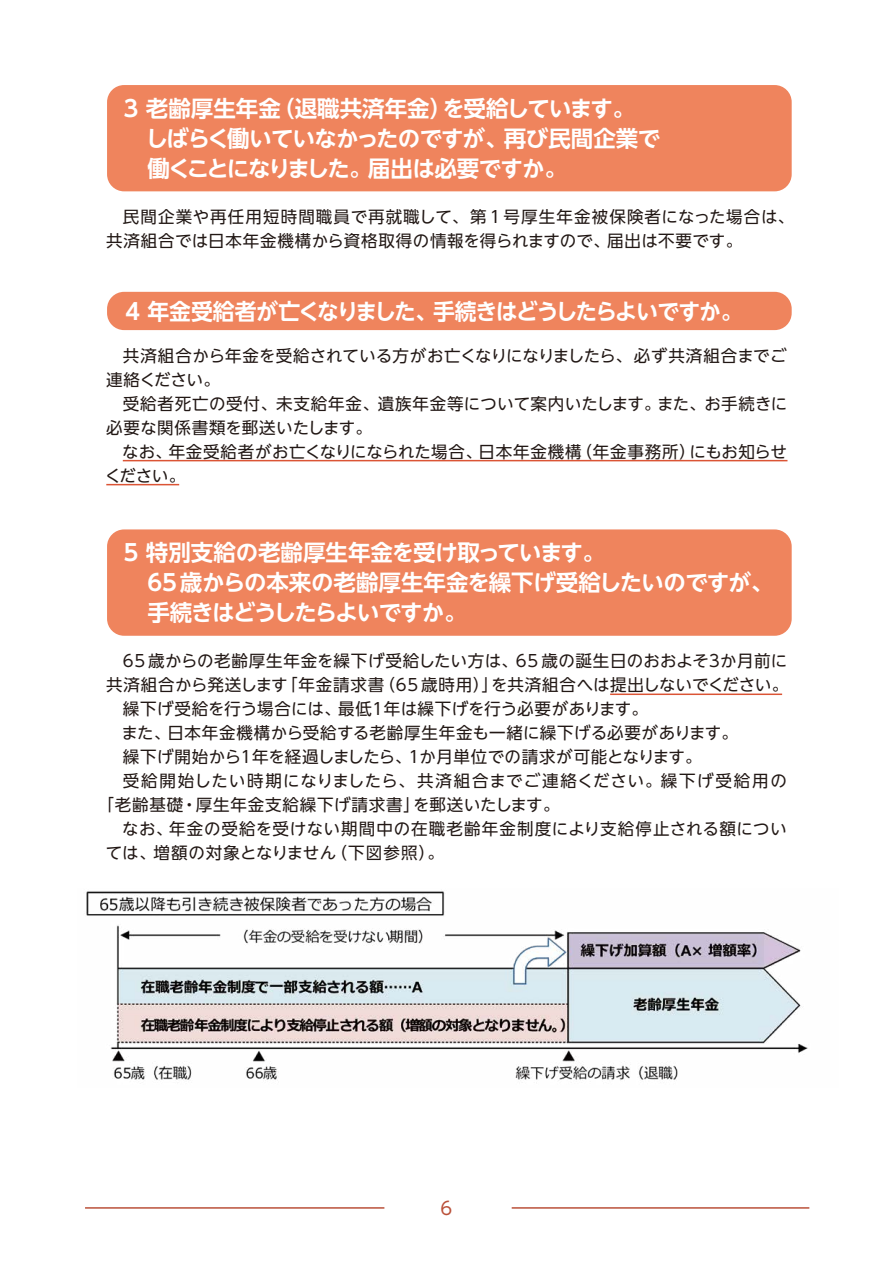
<style>
.page{position:relative;width:893px;height:1263px;background:#fff}
.page>*{position:absolute;margin:0;border:0;box-sizing:border-box;transform-origin:0 0}
.t1{font:700 22.5px/30px "UD Shin Go NT Pr 6 N De";letter-spacing:-.035em;color:#fff}
.t2{font:700 22.5px "UD Shin Go NT Pr 6 N De";letter-spacing:-.065em;color:#fff}
.t3{font:18px "UD Shin Go NT Pr 6 N";color:#ba513a}
.t4{font:16.5px/24px "UD Shin Go NT Pr 6 N";letter-spacing:.035em;color:#221815}
.t5{font:16.5px/24px "UD Shin Go NT Pr 6 N";color:#221815}
.t6{font:16.5px "UD Shin Go NT Pr 6 N";letter-spacing:.055em;color:#221815}
.t7{font:16.5px "UD Shin Go NT Pr 6 N";letter-spacing:.075em;color:#221815}
.t8{font:16.5px "UD Shin Go NT Pr 6 N";letter-spacing:.005em;color:#221815}
</style>
<div class="page">
<hr style="left:85px;top:1207px;width:299px;height:2px;background:#ba513a">
<hr style="left:512px;top:1207px;width:297px;height:2px;background:#ba513a">
<hr style="left:123px;top:460px;width:664px;height:1px;background:#db5435">
<hr style="left:106px;top:484px;width:73px;height:1px;background:#db5435">
<hr style="left:610px;top:693px;width:172px;height:2px;background:#db5435">
<div style="left:107px;top:85px;width:685px;height:106px;background:#ef845d;border-radius:17px"></div>
<div style="left:107px;top:292px;width:685px;height:38px;background:#ef845d;border-radius:17px"></div>
<div style="left:107px;top:529px;width:685px;height:107px;background:#ef845d;border-radius:17px"></div>
<img style="left:86px;top:891px;width:722px;height:190px">
<h1 class="t1" style="left:145px;top:93px;width:516px;text-indent:-25px">３ 老齢厚生年金（退職共済年金）を受給しています。しばらく働いていなかったのですが、再び民間企業で働くことになりました。届出は必要ですか。</h1>
<p class="t4" style="left:106px;top:204px;width:689px;text-indent:16px">民間企業や再任用短時間職員で再就職して、第 1 号厚生年金被保険者になった場合は、共済組合では日本年金機構から資格取得の情報を得られますので、届出は不要です。</p>
<h1 class="t2" style="left:121px;top:293px;width:623px">４ 年金受給者が亡くなりました、手続きはどうしたらよいですか。</h1>
<p class="t5" style="left:106px;top:343px;width:682px;text-indent:16px">共済組合から年金を受給されている方がお亡くなりになりましたら、必ず共済組合までご連絡ください。</p>
<p class="t4" style="left:106px;top:391px;width:682px;text-indent:16px">受給者死亡の受付、未支給年金、遺族年金等について案内いたします。また、お手続きに必要な関係書類を郵送いたします。</p>
<p class="t4" style="left:105px;top:439px;width:684px;text-indent:18px">なお、年金受給者がお亡くなりになられた場合、日本年金機構（年金事務所）にもお知らせください。</p>
<h1 class="t1" style="left:147px;top:537px;width:628px;text-indent:-27px">５ 特別支給の老齢厚生年金を受け取っています。<br>65歳からの本来の老齢厚生年金を繰下げ受給したいのですが、手続きはどうしたらよいですか。</h1>
<p class="t4" style="left:123px;top:648px;width:666px">65 歳からの老齢厚生年金を繰下げ受給したい方は、65 歳の誕生日のおおよそ３か月前に</p>
<p class="t4" style="left:106px;top:672px;width:684px">共済組合から発送します「年金請求書（65 歳時用）」を共済組合へは提出しないでください。</p>
<p class="t5" style="left:123px;top:696px;width:527px">繰下げ受給を行う場合には、最低１年は繰下げを行う必要があります。</p>
<p class="t4" style="left:122px;top:720px;width:618px">また、日本年金機構から受給する老齢厚生年金も一緒に繰下げる必要があります。</p>
<p class="t8" style="left:123px;top:744px;width:580px">繰下げ開始から１年を経過しましたら、１か月単位での請求が可能となります。</p>
<p class="t7" style="left:123px;top:768px;width:666px">受給開始したい時期になりましたら、共済組合までご連絡ください。繰下げ受給用の</p>
<p class="t4" style="left:97px;top:793px;width:463px">「老齢基礎・厚生年金支給繰下げ請求書」を郵送いたします。</p>
<p class="t6" style="left:122px;top:816px;width:666px">なお、年金の受給を受けない期間中の在職老齢年金制度により支給停止される額につい</p>
<p class="t4" style="left:106px;top:841px;width:340px">ては、増額の対象となりません（下図参照）。</p>
<p class="t3" style="left:441px;top:1193px;width:13px">6</p>
</div>
